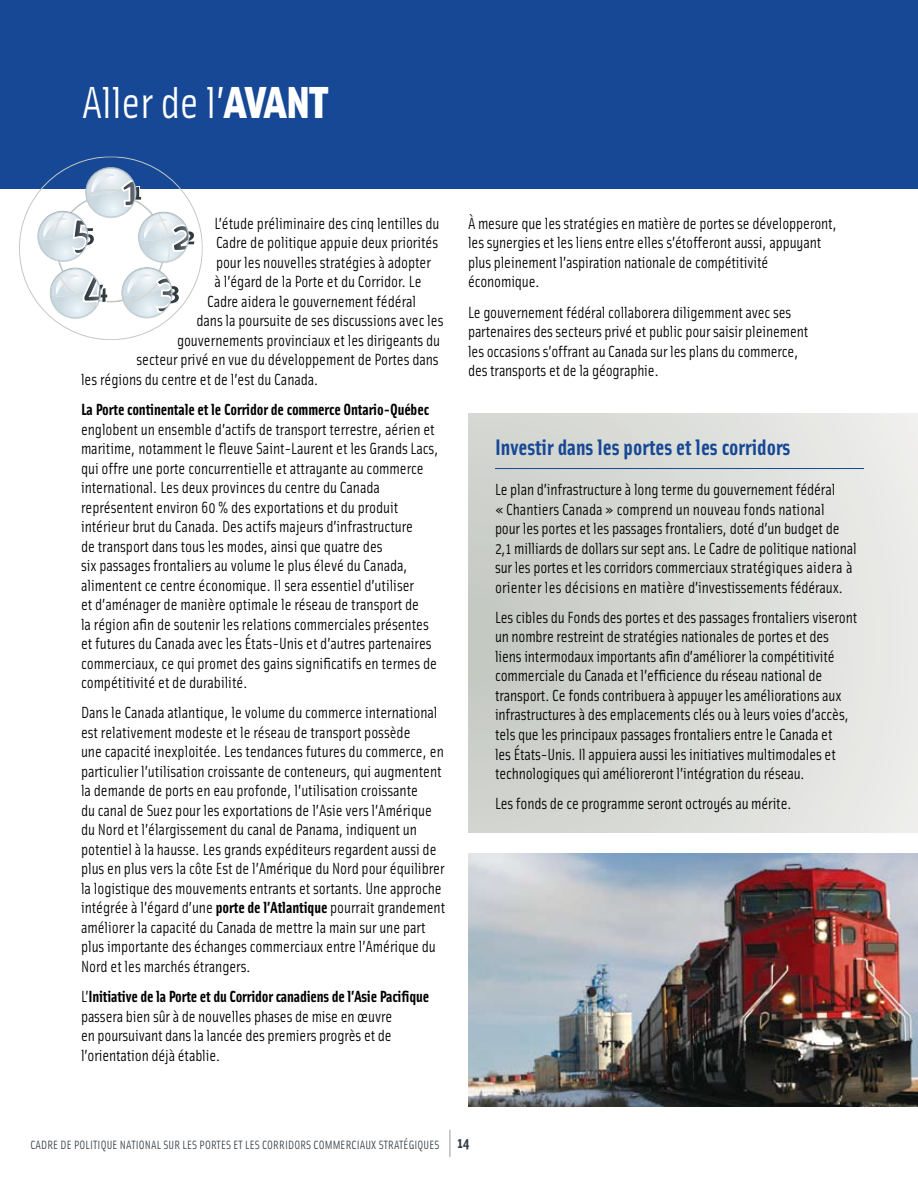
<style>
.page{position:relative;width:918px;height:1188px;background:#fff}
.page>*{position:absolute;margin:0;border:0;box-sizing:border-box;transform-origin:0 0}
.t1{font:45px "Solex";color:#fff}
.t2{font:700 22.5px "Solex";color:#164895}
.t3{font:16.2px/19.5px "Solex";letter-spacing:-.005em;color:#000}
.t4{font:700 16.2px "Solex";letter-spacing:-.005em;color:#000}
.t5{font:700 15px "Solex";color:#313a41}
.t6{font:12px "Solex";letter-spacing:.01em;color:#313a41}
.s1{font-family:"Solex Black Lining"}
.s2{font-weight:700}
</style>
<div class="page">
<svg style="left:450px;top:1130px;width:1px;height:27px"></svg>
<div style="left:0;top:0;width:918px;height:189px;background:#164895"></div>
<img style="left:468px;top:854px;width:450px;height:253px">
<svg style="left:19px;top:156px;width:184px;height:184px"></svg>
<div style="left:468px;top:413px;width:450px;height:420px;background:linear-gradient(to right,#c8cbc5,#ebebe9)"></div>
<hr style="left:495px;top:468px;width:369px;height:1px;background:#164895">
<h1 class="t1" style="left:82px;top:74px;width:248px">Aller de l’<span class="s1">AVANT</span></h1>
<p class="t3" style="left:214px;top:213px;width:226px">L’étude préliminaire des cinq lentilles du</p>
<p class="t3" style="left:216px;top:232px;width:224px">Cadre de politique appuie deux priorités</p>
<p class="t3" style="left:216px;top:252px;width:217px">pour les nouvelles stratégies à adopter</p>
<p class="t3" style="left:215px;top:271px;width:209px">à l’égard de la Porte et du Corridor. Le</p>
<p class="t3" style="left:207px;top:291px;width:211px">Cadre aidera le gouvernement fédéral</p>
<p class="t3" style="left:197px;top:310px;width:249px">dans la poursuite de ses discussions avec les</p>
<p class="t3" style="left:177px;top:330px;width:265px">gouvernements provinciaux et les dirigeants du</p>
<p class="t3" style="left:137px;top:349px;width:304px">secteur privé en vue du développement de Portes dans</p>
<p class="t3" style="left:81px;top:369px;width:239px">les régions du centre et de l’est du Canada.</p>
<p class="t4" style="left:81px;top:399px;width:350px">La Porte continentale et le Corridor de commerce Ontario-Québec</p>
<p class="t3" style="left:81px;top:419px;width:359px">englobent un ensemble d’actifs de transport terrestre, aérien et maritime, notamment le fleuve Saint-Laurent et les Grands Lacs, qui offre une porte concurrentielle et attrayante au commerce international. Les deux provinces du centre du Canada représentent environ 60 % des exportations et du produit intérieur brut du Canada. Des actifs majeurs d’infrastructure<br>de transport dans tous les modes, ainsi que quatre des<br>six passages frontaliers au volume le plus élevé du Canada, alimentent ce centre économique. Il sera essentiel d’utiliser<br>et d’aménager de manière optimale le réseau de transport de<br>la région afin de soutenir les relations commerciales présentes et futures du Canada avec les États-U nis et d’autres partenaires commerciaux, ce qui promet des gains significatifs en termes de compétitivité et de durabilité.</p>
<p class="t3" style="left:81px;top:702px;width:366px">Dans le Canada atlantique, le volume du commerce international est relativement modeste et le réseau de transport possède<br>une capacité inexploitée. Les tendances futures du commerce, en particulier l’utilisation croissante de conteneurs, qui augmentent la demande de ports en eau profonde, l’utilisation croissante<br>du canal de Suez pour les exportations de l’Asie vers l’Amérique du Nord et l’élargissement du canal de Panama, indiquent un potentiel à la hausse. Les grands expéditeurs regardent aussi de plus en plus vers la côte Est de l’Amérique du Nord pour équilibrer la logistique des mouvements entrants et sortants. Une approche intégrée à l’égard d’une <span class="s2">porte de l’Atlantique</span> pourrait grandement améliorer la capacité du Canada de mettre la main sur une part plus importante des échanges commerciaux entre l’Amérique du Nord et les marchés étrangers.</p>
<p class="t3" style="left:81px;top:986px;width:350px">L’<span class="s2">Initiative de la Porte et du Corridor canadiens de l’Asie Pacifique </span>passera bien sûr à de nouvelles phases de mise en œuvre<br>en poursuivant dans la lancée des premiers progrès et de l’orientation déjà établie.</p>
<p class="t3" style="left:468px;top:213px;width:371px">À mesure que les stratégies en matière de portes se développeront, les synergies et les liens entre elles s’étofferont aussi, appuyant plus pleinement l’aspiration nationale de compétitivité économique.</p>
<p class="t3" style="left:468px;top:302px;width:342px">Le gouvernement fédéral collaborera diligemment avec ses partenaires des secteurs privé et public pour saisir pleinement les occasions s’offrant au Canada sur les plans du commerce, des transports et de la géographie.</p>
<h2 class="t2" style="left:495px;top:432px;width:297px">Investir dans les portes et les corridors</h2>
<p class="t3" style="left:495px;top:479px;width:363px">Le plan d’infrastructure à long terme du gouvernement fédéral<br>« Chantiers Canada » comprend un nouveau fonds national<br>pour les portes et les passages frontaliers, doté d’un budget de 2,1 milliards de dollars sur sept ans. Le Cadre de politique national sur les portes et les corridors commerciaux stratégiques aidera à orienter les décisions en matière d’investissements fédéraux.</p>
<p class="t3" style="left:495px;top:607px;width:364px">Les cibles du Fonds des portes et des passages frontaliers viseront un nombre restreint de stratégies nationales de portes et des liens intermodaux importants afin d’améliorer la compétitivité commerciale du Canada et l’efficience du réseau national de transport. Ce fonds contribuera à appuyer les améliorations aux infrastructures à des emplacements clés ou à leurs voies d’accès, tels que les principaux passages frontaliers entre le Canada et<br>les États-U nis. Il appuiera aussi les initiatives multimodales et technologiques qui amélioreront l’intégration du réseau.</p>
<p class="t3" style="left:495px;top:793px;width:298px">Les fonds de ce programme seront octroyés au mérite.</p>
<p class="t6" style="left:30px;top:1137px;width:187px">Cadre DE politique national sur les portes</p>
<p class="t6" style="left:233px;top:1137px;width:98px">et les corri dors commercia</p>
<p class="t6" style="left:365px;top:1137px;width:20px">ux strat</p>
<p class="t6" style="left:404px;top:1137px;width:32px">égiques</p>
<p class="t5" style="left:458px;top:1133px;width:13px">14</p>
</div>
